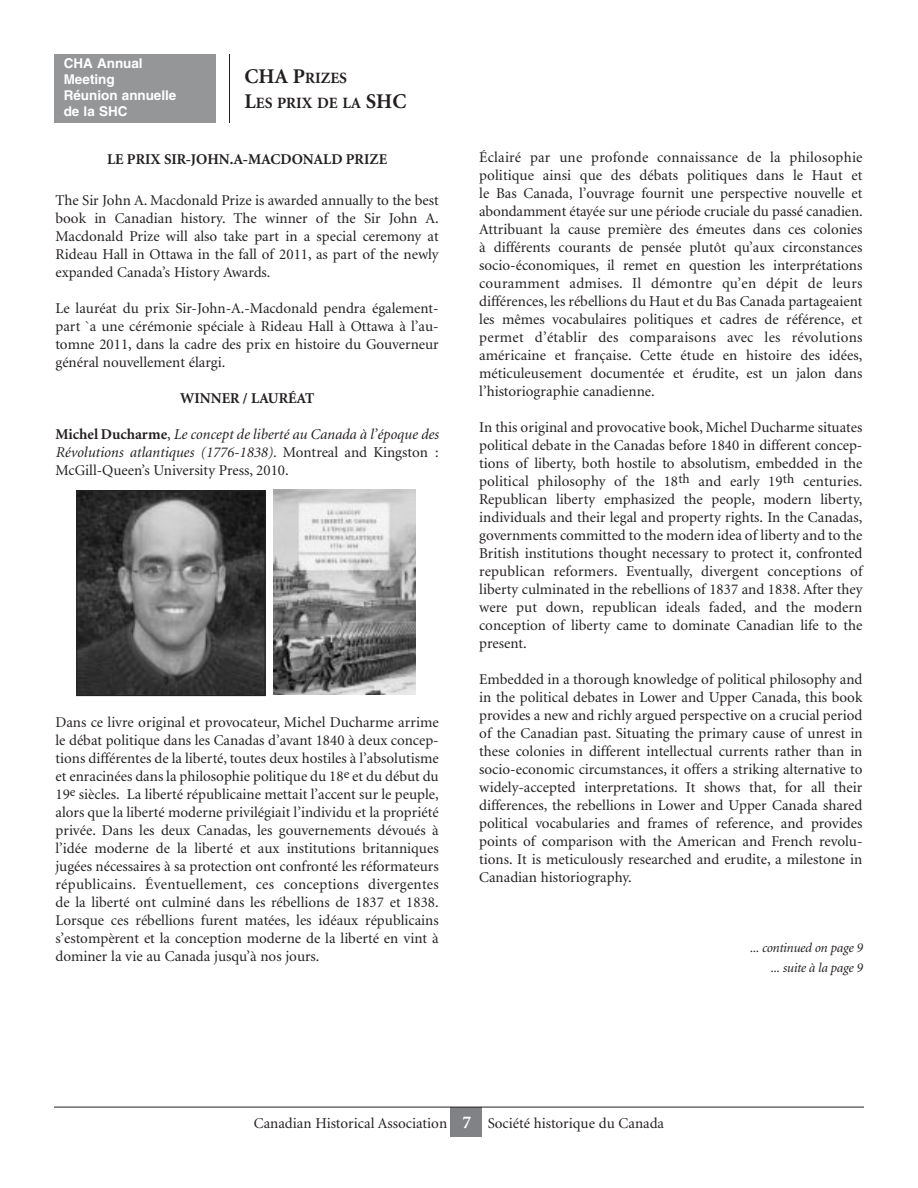
<style>
.page{position:relative;width:918px;height:1188px;background:#fff}
.page>*{position:absolute;margin:0;border:0;box-sizing:border-box;transform-origin:0 0}
.t1{font:700 15.75px/25.2px "Minion";color:#231f20}
.t2{font:15px/18px "Minion";color:#231f20;text-align:justify}
.t3{font:italic 15px/18px "Minion";color:#231f20;text-align:justify}
.t4{font:700 15px "Minion";color:#231f20}
.t5{font:700 13.5px/16.2px "Helvetica";color:#fff}
.t6{font:italic 13.5px "Minion";letter-spacing:-.02em;color:#231f20}
.s1{font-size:21px}
.s2{font-weight:700;font-style:normal}
.s3{font-style:normal}
.s4{font-weight:700;font-size:18px;color:#fff}
</style>
<div class="page">
<div style="left:451px;top:1108px;width:31px;height:29px;background:#808285"></div>
<hr style="left:54px;top:1107px;width:810px;height:1px;background:#231f20">
<div style="left:54px;top:54px;width:162px;height:69px;background:#949698"></div>
<hr style="left:229px;top:54px;width:1px;height:69px;background:#231f20">
<img style="left:78px;top:492px;width:186px;height:202px">
<div style="left:76px;top:490px;width:190px;height:206px;border:1px solid #231f20"></div>
<img style="left:274px;top:490px;width:142px;height:204px">
<p class="t5" style="left:64px;top:56px;width:114px">CHA Annual<br>Meeting<br>Réunion annuelle de la SHC</p>
<p class="t1" style="left:244px;top:67px;width:163px"><span class="s1">CHA P</span>RIZES<br><span class="s1">L</span>ES PRIX DE LA <span class="s1">SHC</span></p>
<p class="t4" style="left:107px;top:154px;width:281px">LE PRIX SIR-JOHN.A-MACDONALD PRIZE</p>
<p class="t2" style="left:55px;top:193px;width:385px">The Sir John A. Macdonald Prize is awarded annually to the best book in Canadian history. The winner of the Sir John A.<br>Macdonald Prize will also take part in a special ceremony at Rideau Hall in Ottawa in the fall of 2011, as part of the newly expanded Canada’s History Awards.</p>
<p class="t2" style="left:55px;top:301px;width:385px">Le lauréat du prix Sir-John-A.-Macdonald pendra également&shy;part `a une cérémonie spéciale à Rideau Hall à Ottawa à l’au&shy;tomne 2011, dans la cadre des prix en histoire du Gouverneur général nouvellement élargi.</p>
<p class="t4" style="left:180px;top:393px;width:136px">WINNER / LAURÉAT</p>
<p class="t3" style="left:55px;top:427px;width:385px"><span class="s2">Michel Ducharme</span><span class="s3">,</span> Le concept de liberté au Canada à l’époque des Révolutions atlantiques (1776-1838). <span class="s3">Montreal and Kingston :<br>McGill-Queen’s University Press, 2010.</span></p>
<p class="t2" style="left:55px;top:715px;width:385px">Dans ce livre original et provocateur, Michel Ducharme arrime le débat politique dans les Canadas d’avant 1840 à deux concep&shy;tions différentes de la liberté, toutes deux hostiles à l’absolutisme et enracinées dans la philosophie politique du 18<sup>e</sup> et du début du 19<sup>e</sup> siècles. La liberté républicaine mettait l’accent sur le peuple, alors que la liberté moderne privilégiait l’individu et la propriété privée. Dans les deux Canadas, les gouvernements dévoués à l’idée moderne de la liberté et aux institutions britanniques jugées nécessaires à sa protection ont confronté les réformateurs républicains. Éventuellement, ces conceptions divergentes de la liberté ont culminé dans les rébellions de 1837 et 1838.<br>Lorsque ces rébellions furent matées, les idéaux républicains s’estompèrent et la conception moderne de la liberté en vint à dominer la vie au Canada jusqu’à nos jours.</p>
<p class="t2" style="left:479px;top:150px;width:385px">Éclairé par une profonde connaissance de la philosophie politique ainsi que des débats politiques dans le Haut et le Bas Canada, l’ouvrage fournit une perspective nouvelle et abondamment étayée sur une période cruciale du passé canadien.<br>Attribuant la cause première des émeutes dans ces colonies à différents courants de pensée plutôt qu’aux circonstances socio-économiques, il remet en question les interprétations couramment admises. Il démontre qu’en dépit de leurs différences, les rébellions du Haut et du Bas Canada partageaient les mêmes vocabulaires politiques et cadres de référence, et permet d’établir des comparaisons avec les révolutions américaine et française. Cette étude en histoire des idées, méticuleusement documentée et érudite, est un jalon dans l’historiographie canadienne.</p>
<p class="t2" style="left:479px;top:420px;width:385px">In this original and provocative book, Michel Ducharme situates political debate in the Canadas before 1840 in different concep&shy;tions of liberty, both hostile to absolutism, embedded in the political philosophy of the 18<sup>th</sup> and early 19<sup>th</sup> centuries.<br>Republican liberty emphasized the people, modern liberty, individuals and their legal and property rights. In the Canadas, governments committed to the modern idea of liberty and to the British institutions thought necessary to protect it, confronted republican reformers. Eventually, divergent conceptions of liberty culminated in the rebellions of 1837 and 1838. After they were put down, republican ideals faded, and the modern conception of liberty came to dominate Canadian life to the present.</p>
<p class="t2" style="left:479px;top:672px;width:385px">Embedded in a thorough knowledge of political philosophy and in the political debates in Lower and Upper Canada, this book provides a new and richly argued perspective on a crucial period of the Canadian past. Situating the primary cause of unrest in these colonies in different intellectual currents rather than in socio-economic circumstances, it offers a striking alternative to widely-accepted interpretations. It shows that, for all their differences, the rebellions in Lower and Upper Canada shared political vocabularies and frames of reference, and provides points of comparison with the American and French revolu&shy;tions. It is meticulously researched and erudite, a milestone in Canadian historiography.</p>
<p class="t6" style="left:750px;top:942px;width:114px">... continued on page 9</p>
<p class="t6" style="left:771px;top:962px;width:93px">... suite à la page 9</p>
<p class="t2" style="left:254px;top:1116px;width:412px">Canadian Historical Association <span class="s4">7</span> Société historique du Canada</p>
</div>
